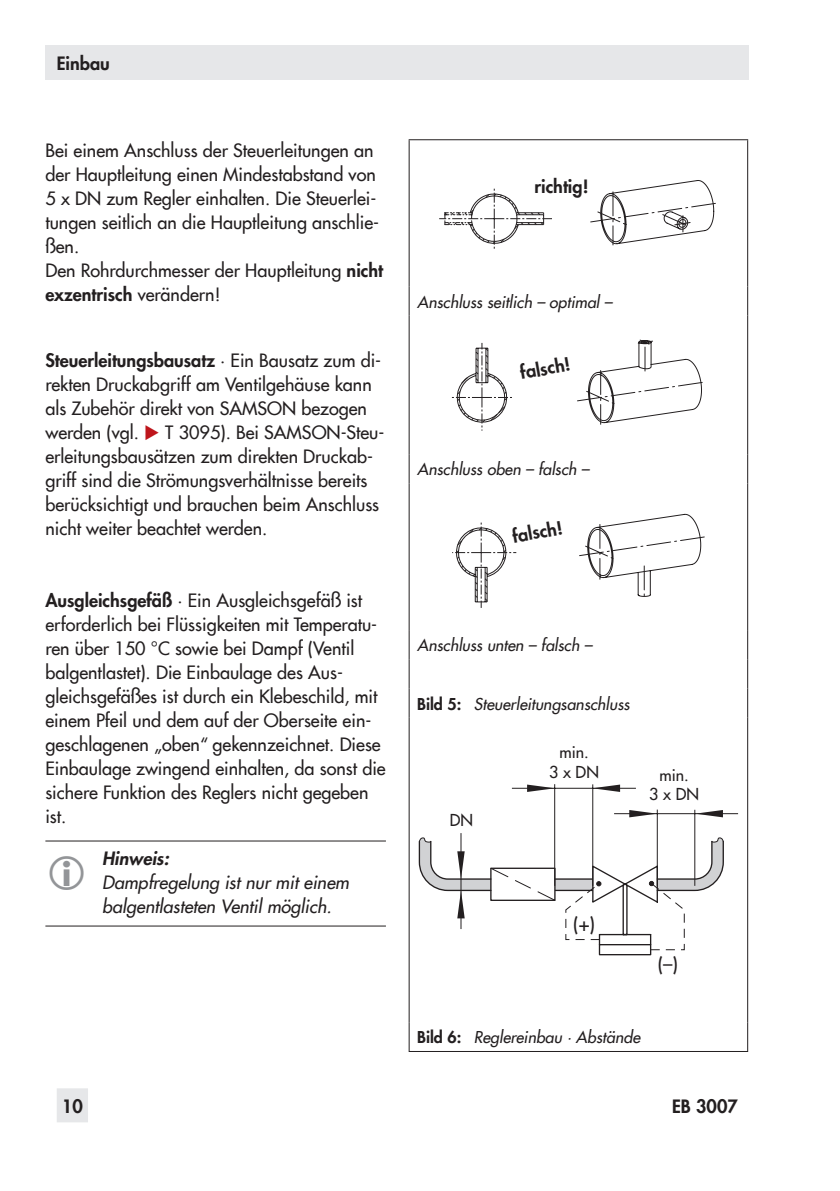
<style>
.page{position:relative;width:840px;height:1191px;background:#fff}
.page>*{position:absolute;margin:0;border:0;box-sizing:border-box;transform-origin:0 0}
.t1{font:18.8px "Futura";color:#231f20}
.t2{font:500 18px/24px "Futura Com";color:#231f20}
.t3{font:italic 500 18px/24px "Futura Com";color:#231f20}
.t4{font:800 18px "Futura Com";color:#231f20}
.t5{font:italic 800 18px "Futura Com";color:#231f20}
.t6{font:italic 500 16px "Futura Com";color:#231f20}
.t7{font:16px/19.2px "Futura";color:#231f20;text-align:center}
.s1{font-weight:800}
.s2{color:#be151b}
.s3{font-weight:800;font-style:normal}
</style>
<div class="page">
<div style="left:57px;top:1088px;width:31px;height:34px;background:#e6e7e9"></div>
<div style="left:45px;top:45px;width:703px;height:34px;background:#e6e7e9"></div>
<hr style="left:45px;top:840px;width:341px;height:1px;background:#231f20">
<hr style="left:45px;top:925px;width:341px;height:1px;background:#231f20">
<hr style="left:408px;top:139px;width:339px;height:1px;background:#231f20">
<hr style="left:408px;top:140px;width:1px;height:146px;background:#231f20">
<hr style="left:746px;top:140px;width:1px;height:146px;background:#231f20">
<hr style="left:408px;top:286px;width:1px;height:30px;background:#231f20">
<hr style="left:746px;top:286px;width:1px;height:30px;background:#231f20">
<hr style="left:408px;top:315px;width:1px;height:139px;background:#231f20">
<hr style="left:746px;top:315px;width:1px;height:139px;background:#231f20">
<svg style="left:408px;top:454px;width:1px;height:29px"></svg>
<hr style="left:408px;top:483px;width:1px;height:147px;background:#231f20">
<hr style="left:746px;top:483px;width:1px;height:147px;background:#231f20">
<svg style="left:408px;top:630px;width:1px;height:87px"></svg>
<hr style="left:408px;top:717px;width:1px;height:305px;background:#231f20">
<hr style="left:746px;top:717px;width:1px;height:305px;background:#231f20">
<svg style="left:408px;top:1022px;width:1px;height:29px"></svg>
<hr style="left:408px;top:1051px;width:339px;height:1px;background:#231f20">
<svg style="left:439px;top:188px;width:112px;height:61px"></svg>
<svg style="left:590px;top:180px;width:126px;height:66px"></svg>
<svg style="left:451px;top:343px;width:61px;height:87px"></svg>
<svg style="left:577px;top:339px;width:126px;height:86px"></svg>
<svg style="left:452px;top:522px;width:64px;height:86px"></svg>
<svg style="left:579px;top:514px;width:125px;height:83px"></svg>
<hr style="left:460px;top:833px;width:1px;height:96px;background:#231f20">
<hr style="left:613px;top:813px;width:124px;height:1px;background:#231f20">
<hr style="left:694px;top:809px;width:1px;height:77px;background:#231f20">
<hr style="left:656px;top:809px;width:1px;height:77px;background:#231f20">
<hr style="left:511px;top:788px;width:124px;height:1px;background:#231f20">
<hr style="left:592px;top:784px;width:1px;height:102px;background:#231f20">
<hr style="left:554px;top:784px;width:1px;height:102px;background:#231f20">
<svg style="left:694px;top:810px;width:28px;height:7px"></svg>
<svg style="left:592px;top:784px;width:27px;height:8px"></svg>
<svg style="left:629px;top:810px;width:27px;height:7px"></svg>
<svg style="left:527px;top:784px;width:27px;height:8px"></svg>
<svg style="left:418px;top:837px;width:306px;height:119px"></svg>
<div style="left:490px;top:867px;width:65px;height:34px;border:1px solid #231f20"></div>
<p class="t4" style="left:57px;top:49px;width:55px">Einbau</p>
<p class="t2" style="left:45px;top:138px;width:339px">Bei einem Anschluss der Steuerleitungen an der Hauptleitung einen Mindestabstand von 5 x DN zum Regler einhalten. Die Steuerlei&shy;tungen seitlich an die Hauptleitung anschlie&shy;ßen.<br>Den Rohrdurchmesser der Hauptleitung <span class="s1">nicht exzentrisch</span> verändern!</p>
<p class="t2" style="left:45px;top:348px;width:340px"><span class="s1">Steuerleitungsbausatz</span> · Ein Bausatz zum di&shy;rekten Druckabgriff am Ventilgehäuse kann als Zubehör direkt von SAMSON bezogen werden (vgl. <span class="s2">◆</span> T 3095). Bei SAMSON-Steu&shy;erleitungsbausätzen zum direkten Druckab&shy;griff sind die Strömungsverhältnisse bereits berücksichtigt und brauchen beim Anschluss nicht weiter beachtet werden.</p>
<p class="t2" style="left:45px;top:588px;width:341px"><span class="s1">Ausgleichsgefäß</span> · Ein Ausgleichsgefäß ist erforderlich bei Flüssigkeiten mit Temperatu&shy;ren über 150 °C sowie bei Dampf (Ventil balgentlastet). Die Einbaulage des Aus&shy;gleichsgefäßes ist durch ein Klebeschild, mit einem Pfeil und dem auf der Oberseite ein&shy;geschlagenen „oben“ gekennzeichnet. Diese Einbaulage zwingend einhalten, da sonst die sichere Funktion des Reglers nicht gegeben ist.</p>
<p class="t5" style="left:102px;top:845px;width:68px">Hinweis:</p>
<p class="t3" style="left:102px;top:870px;width:248px">Dampfregelung ist nur mit einem balgentlasteten Ventil möglich.</p>
<p class="t4" style="left:534px;top:173px;width:55px">richtig!</p>
<p class="t6" style="left:417px;top:290px;width:196px">Anschluss seitlich – optimal –</p>
<p class="t4" style="left:518px;top:359px;width:52px;rotate:-10deg">falsch!</p>
<p class="t6" style="left:417px;top:458px;width:173px">Anschluss oben – falsch –</p>
<p class="t4" style="left:510px;top:523px;width:52px;rotate:-10deg">falsch!</p>
<p class="t6" style="left:417px;top:633px;width:176px">Anschluss unten – falsch –</p>
<p class="t6" style="left:417px;top:692px;width:214px"><span class="s3">Bild 5:</span> Steuerleitungsanschluss</p>
<p class="t7" style="left:449px;top:810px;width:25px">DN</p>
<p class="t7" style="left:549px;top:743px;width:51px">min.<br>3 x DN</p>
<p class="t7" style="left:649px;top:765px;width:51px">min.<br>3 x DN</p>
<p class="t1" style="left:573px;top:912px;width:23px">(+)</p>
<p class="t1" style="left:657px;top:951px;width:22px">(–)</p>
<p class="t6" style="left:417px;top:1025px;width:224px"><span class="s3">Bild 6:</span> Reglereinbau · Abstände</p>
<p class="t4" style="left:62px;top:1093px;width:22px">10</p>
<p class="t4" style="left:671px;top:1093px;width:67px">EB 3007</p>
</div>
